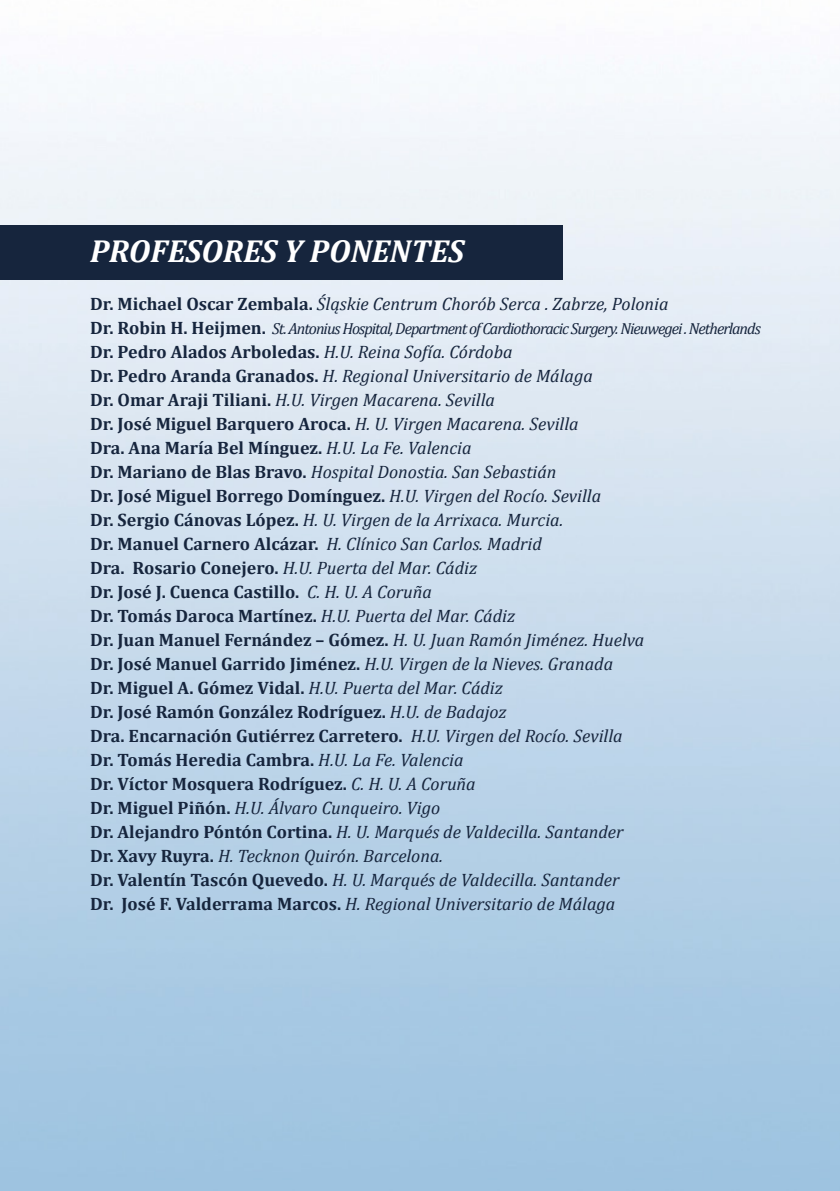
<style>
.page{position:relative;width:840px;height:1191px;background:#fff}
.page>*{position:absolute;margin:0;border:0;box-sizing:border-box;transform-origin:0 0}
.t1{font:italic 700 32px "Cambria";color:#fff}
.t2{font:italic 18px/24px "Cambria";color:#16253d}
.t3{font:italic 16px "Cambria";letter-spacing:-.06em;color:#16253d}
.s1{font-weight:700;font-style:normal}
.s2{font-weight:700;font-style:normal;font-size:18px}
</style>
<div class="page">
<img style="left:0;top:55px;width:839px;height:1136px">
<div style="left:0;top:226px;width:562px;height:54px;background:#16253d"></div>
<h1 class="t1" style="left:90px;top:228px;width:375px">PROFESORES Y PONENTES</h1>
<p class="t2" style="left:90px;top:291px;width:579px"><span class="s1">Dr. Michael Oscar Zembala.</span> Śląskie Centrum Chorób Serca . Zabrze, Polonia</p>
<p class="t3" style="left:90px;top:317px;width:671px"><span class="s2">Dr. Robin H. Heijmen.</span> St. Antonius Hospital, Department of Cardiothoracic Surgery. Nieuwegei . Netherlands</p>
<p class="t2" style="left:90px;top:339px;width:555px"><span class="s1">Dr. Pedro Alados Arboledas.</span> H.U. Reina Sofía. Córdoba<br><span class="s1">Dr. Pedro Aranda Granados.</span> H. Regional Universitario de Málaga<br><span class="s1">Dr. Omar Araji Tiliani.</span> H.U. Virgen Macarena. Sevilla<br><span class="s1">Dr. José Miguel Barquero Aroca.</span> H. U. Virgen Macarena. Sevilla<br><span class="s1">Dra. Ana María Bel Mínguez.</span> H.U. La Fe. Valencia<br><span class="s1">Dr. Mariano de Blas Bravo.</span> Hospital Donostia. San Sebastián<br><span class="s1">Dr. José Miguel Borrego Domínguez.</span> H.U. Virgen del Rocío. Sevilla<br><span class="s1">Dr. Sergio Cánovas López.</span> H. U. Virgen de la Arrixaca. Murcia.<br><span class="s1">Dr. Manuel Carnero Alcázar.</span> H. Clínico San Carlos. Madrid<br><span class="s1">Dra. Rosario Conejero.</span> H.U. Puerta del Mar. Cádiz<br><span class="s1">Dr. José J. Cuenca Castillo.</span> C. H. U. A Coruña<br><span class="s1">Dr. Tomás Daroca Martínez.</span> H.U. Puerta del Mar. Cádiz<br><span class="s1">Dr. Juan Manuel Fernández – Gómez.</span> H. U. Juan Ramón Jiménez. Huelva <span class="s1">Dr. José Manuel Garrido Jiménez.</span> H.U. Virgen de la Nieves. Granada<br><span class="s1">Dr. Miguel A. Gómez Vidal.</span> H.U. Puerta del Mar. Cádiz<br><span class="s1">Dr. José Ramón González Rodríguez.</span> H.U. de Badajoz<br><span class="s1">Dra. Encarnación Gutiérrez Carretero.</span> H.U. Virgen del Rocío. Sevilla <span class="s1">Dr. Tomás Heredia Cambra.</span> H.U. La Fe. Valencia<br><span class="s1">Dr. Víctor Mosquera Rodríguez.</span> C. H. U. A Coruña<br><span class="s1">Dr. Miguel Piñón.</span> H.U. Álvaro Cunqueiro. Vigo<br><span class="s1">Dr. Alejandro Póntón Cortina.</span> H. U. Marqués de Valdecilla. Santander <span class="s1">Dr. Xavy Ruyra.</span> H. Tecknon Quirón. Barcelona.<br><span class="s1">Dr. Valentín Tascón Quevedo.</span> H. U. Marqués de Valdecilla. Santander <span class="s1">Dr. José F. Valderrama Marcos.</span> H. Regional Universitario de Málaga</p>
</div>
